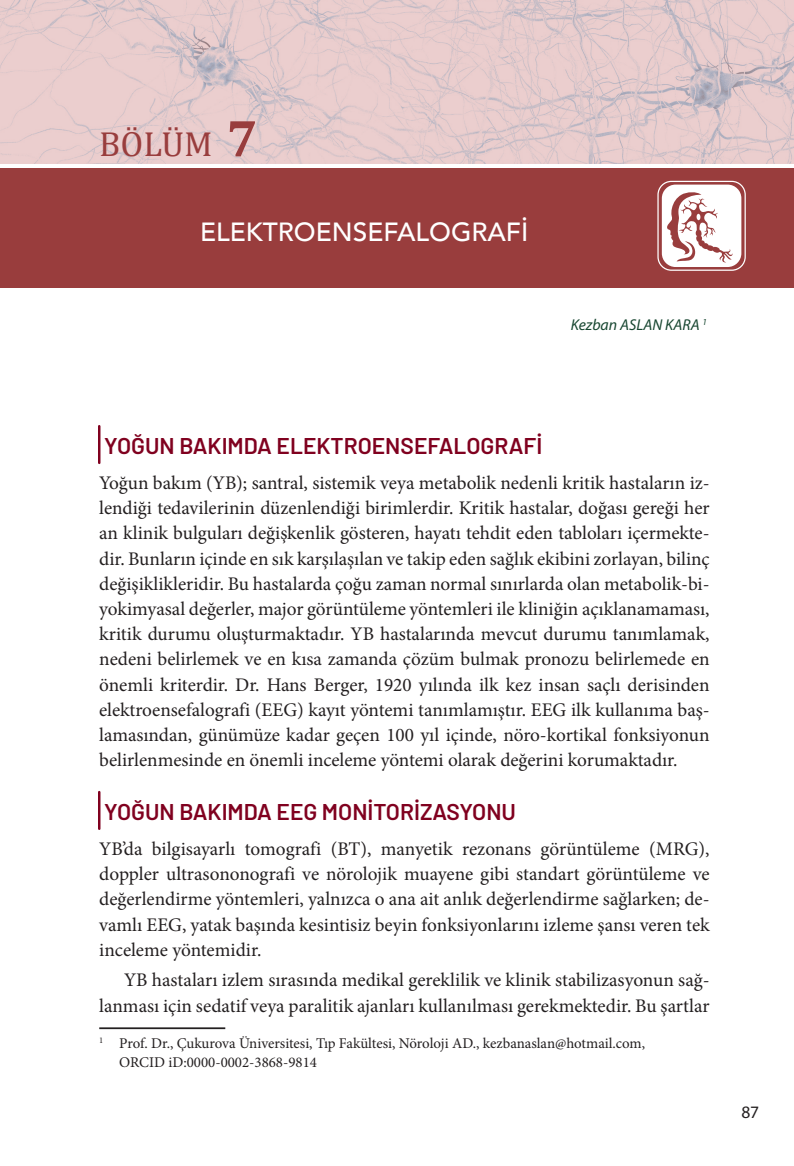
<style>
.page{position:relative;width:794px;height:1166px;background:#fff}
.page>*{position:absolute;margin:0;border:0;box-sizing:border-box;transform-origin:0 0}
.t1{font:35px "Cambria";color:#993d3d}
.t2{font:500 26.25px "Avenir";color:#fff}
.t3{font:600 22.75px "Barlow";color:#80011f}
.t4{font:19.25px/25.2px "Minion Pro";color:#231f20;text-align:justify}
.t5{font:17.5px "Myriad Pro";color:#231f20}
.t6{font:italic 15.75px "Myriad Pro";color:#174630}
.t7{font:14.88px/19.2px "Minion Pro";color:#231f20}
.s1{font-weight:700;font-size:52.5px}
</style>
<div class="page">
<div style="left:0;top:168px;width:794px;height:119px;background:#993d3d"></div>
<div style="left:657px;top:181px;width:89px;height:90px;border:1px solid #fff;border-radius:13px"></div>
<div style="left:662px;top:185px;width:79px;height:82px;background:#fff;border-radius:14px"></div>
<svg style="left:667px;top:192px;width:65px;height:71px"></svg>
<img style="left:0;top:0;width:794px;height:164px">
<hr style="left:98px;top:426px;width:2px;height:37px;background:#80011f">
<hr style="left:98px;top:792px;width:2px;height:37px;background:#80011f">
<hr style="left:99px;top:1027px;width:126px;height:2px;background:#231f20">
<h1 class="t1" style="left:99px;top:124px;width:160px">BÖLÜM <span class="s1">7</span></h1>
<h2 class="t2" style="left:200px;top:209px;width:326px">ELEKTROENSEFALOGRAFI</h2>
<p class="t6" style="left:570px;top:315px;width:138px">Kezban ASLAN KARA <sup>1</sup></p>
<p class="t3" style="left:104px;top:429px;width:437px">YOĞUN BAKIMDA ELEKTROENSEFALOGRAFİ</p>
<p class="t4" style="left:99px;top:470px;width:612px">Yoğun bakım (YB); santral, sistemik veya metabolik nedenli kritik hastaların iz&shy;lendiği tedavilerinin düzenlendiği birimlerdir. Kritik hastalar, doğası gereği her an klinik bulguları değişkenlik gösteren, hayatı tehdit eden tabloları içermekte&shy;dir. Bunların içinde en sık karşılaşılan ve takip eden sağlık ekibini zorlayan, bilinç değişiklikleridir. Bu hastalarda çoğu zaman normal sınırlarda olan metabolik-bi&shy;yokimyasal değerler, major görüntüleme yöntemleri ile kliniğin açıklanamaması, kritik durumu oluşturmaktadır. YB hastalarında mevcut durumu tanımlamak, nedeni belirlemek ve en kısa zamanda çözüm bulmak pronozu belirlemede en önemli kriterdir. Dr. Hans Berger, 1920 yılında ilk kez insan saçlı derisinden elektroensefalografi (EEG) kayıt yöntemi tanımlamıştır. EEG ilk kullanıma baş&shy;lamasından, günümüze kadar geçen 100 yıl içinde, nöro-kortikal fonksiyonun belirlenmesinde en önemli inceleme yöntemi olarak değerini korumaktadır.</p>
<p class="t3" style="left:104px;top:795px;width:413px">YOĞUN BAKIMDA EEG MONİTORİZASYONU</p>
<p class="t4" style="left:99px;top:836px;width:612px">YB’da bilgisayarlı tomografi (BT), manyetik rezonans görüntüleme (MRG), doppler ultrasononografi ve nörolojik muayene gibi standart görüntüleme ve değerlendirme yöntemleri, yalnızca o ana ait anlık değerlendirme sağlarken; de&shy;vamlı EEG, yatak başında kesintisiz beyin fonksiyonlarını izleme şansı veren tek inceleme yöntemidir.</p>
<p class="t4" style="left:99px;top:967px;width:612px;line-height:26.2px;text-align:right">YB hastaları izlem sırasında medikal gereklilik ve klinik stabilizasyonun sağ&shy;lanması için sedatif veya paralitik ajanları kullanılması gerekmektedir. Bu şartlar</p>
<p class="t7" style="left:119px;top:1033px;width:527px;text-indent:-20px"><sup>1</sup> Prof. Dr., Çukurova Üniversitesi, Tıp Fakültesi, Nöroloji AD., kezbanaslan@hotmail.com,<br>ORCID iD:0000-0002-3868-9814</p>
<p class="t5" style="left:741px;top:1101px;width:19px">87</p>
</div>
